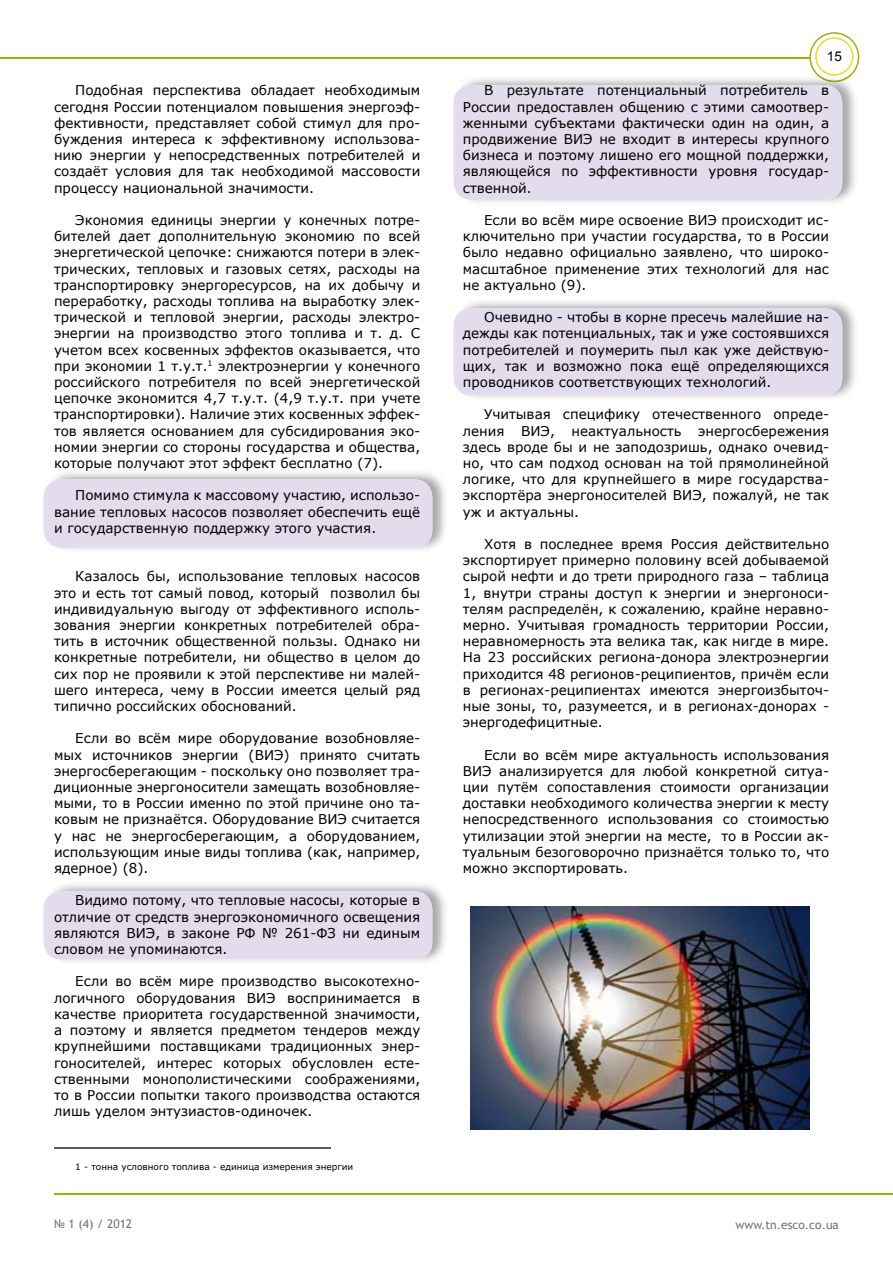
<style>
.page{position:relative;width:893px;height:1263px;background:#fff}
.page>*{position:absolute;margin:0;border:0;box-sizing:border-box;transform-origin:0 0}
.t1{font:13.5px/16.2px "Verdana";color:#000;text-align:justify}
.t2{font:13.5px "Arial";color:#000}
.t3{font:12px "Trebuchet MS";color:#727375}
.t4{font:9px "Verdana";color:#000}
</style>
<div class="page">
<hr style="left:0;top:57px;width:809px;height:1px;background:#9daf13">
<hr style="left:54px;top:1193px;width:839px;height:2px;background:#9daf13">
<img style="left:465px;top:301px;width:390px;height:97px">
<div style="left:454px;top:308px;width:388px;height:87px;background:#e2dcec"></div>
<svg style="left:454px;top:32px;width:405px;height:168px"></svg>
<img style="left:54px;top:884px;width:391px;height:78px">
<div style="left:44px;top:891px;width:388px;height:68px;background:#e2dcec"></div>
<img style="left:54px;top:472px;width:391px;height:78px">
<div style="left:44px;top:479px;width:388px;height:69px;background:#e2dcec"></div>
<hr style="left:54px;top:1147px;width:276px;height:1px;background:#5d5d5f">
<img style="left:470px;top:907px;width:339px;height:222px">
<p class="t1" style="left:54px;top:82px;width:368px;text-indent:21px">Подобная перспектива обладает необходимым сегодня России потенциалом повышения энергоэф&shy;фективности, представляет собой стимул для про&shy;буждения интереса к эффективному использова&shy;нию энергии у непосредственных потребителей и создаёт условия для так необходимой массовости процессу национальной значимости.</p>
<p class="t1" style="left:54px;top:212px;width:368px;text-indent:21px">Экономия единицы энергии у конечных потре&shy;бителей дает дополнительную экономию по всей энергетической цепочке: снижаются потери в элек&shy;трических, тепловых и газовых сетях, расходы на транспортировку энергоресурсов, на их добычу и переработку, расходы топлива на выработку элек&shy;трической и тепловой энергии, расходы электро&shy;энергии на производство этого топлива и т. д. С учетом всех косвенных эффектов оказывается, что при экономии 1 т.у.т.<sup>1</sup> электроэнергии у конечного российского потребителя по всей энергетической цепочке экономится 4,7 т.у.т. (4,9 т.у.т. при учете транспортировки). Наличие этих косвенных эффек&shy;тов является основанием для субсидирования эко&shy;номии энергии со стороны государства и общества, которые получают этот эффект бесплатно (7).</p>
<p class="t1" style="left:54px;top:487px;width:368px;text-indent:21px">Помимо стимула к массовому участию, использо&shy;вание тепловых насосов позволяет обеспечить ещё и государственную поддержку этого участия.</p>
<p class="t1" style="left:54px;top:568px;width:368px;text-indent:21px">Казалось бы, использование тепловых насосов это и есть тот самый повод, который позволил бы индивидуальную выгоду от эффективного исполь&shy;зования энергии конкретных потребителей обра&shy;тить в источник общественной пользы. Однако ни конкретные потребители, ни общество в целом до сих пор не проявили к этой перспективе ни малей&shy;шего интереса, чему в России имеется целый ряд типично российских обоснований.</p>
<p class="t1" style="left:54px;top:730px;width:368px;text-indent:21px">Если во всём мире оборудование возобновляе&shy;мых источников энергии (ВИЭ) принято считать энергосберегающим - поскольку оно позволяет тра&shy;диционные энергоносители замещать возобновляе&shy;мыми, то в России именно по этой причине оно та&shy;ковым не признаётся. Оборудование ВИЭ считается у нас не энергосберегающим, а оборудованием, использующим иные виды топлива (как, например, ядерное) (8).</p>
<p class="t1" style="left:54px;top:892px;width:368px;text-indent:21px">Видимо потому, что тепловые насосы, которые в отличие от средств энергоэкономичного освещения являются ВИЭ, в законе РФ № 261-ФЗ ни единым словом не упоминаются.</p>
<p class="t1" style="left:54px;top:973px;width:368px;text-indent:21px">Если во всём мире производство высокотехно&shy;логичного оборудования ВИЭ воспринимается в качестве приоритета государственной значимости, а поэтому и является предметом тендеров между крупнейшими поставщиками традиционных энер&shy;гоносителей, интерес которых обусловлен есте&shy;ственными монополистическими соображениями, то в России попытки такого производства остаются лишь уделом энтузиастов-одиночек.</p>
<p class="t4" style="left:75px;top:1161px;width:280px">1 - тонна условного топлива - единица измерения энергии</p>
<p class="t2" style="left:827px;top:47px;width:17px">15</p>
<p class="t1" style="left:463px;top:82px;width:368px;text-indent:21px">В результате потенциальный потребитель в России предоставлен общению с этими самоотвер&shy;женными субъектами фактически один на один, а продвижение ВИЭ не входит в интересы крупного бизнеса и поэтому лишено его мощной поддержки, являющейся по эффективности уровня государ&shy;ственной.</p>
<p class="t1" style="left:463px;top:212px;width:368px;text-indent:21px">Если во всём мире освоение ВИЭ происходит ис&shy;ключительно при участии государства, то в России было недавно официально заявлено, что широко&shy;масштабное применение этих технологий для нас не актуально (9).</p>
<p class="t1" style="left:463px;top:309px;width:368px;text-indent:21px">Очевидно - чтобы в корне пресечь малейшие на&shy;дежды как потенциальных, так и уже состоявшихся потребителей и поумерить пыл как уже действую&shy;щих, так и возможно пока ещё определяющихся проводников соответствующих технологий.</p>
<p class="t1" style="left:463px;top:406px;width:368px;text-indent:21px">Учитывая специфику отечественного опреде&shy;ления ВИЭ, неактуальность энергосбережения здесь вроде бы и не заподозришь, однако очевид&shy;но, что сам подход основан на той прямолинейной логике, что для крупнейшего в мире государства&shy;экспортёра энергоносителей ВИЭ, пожалуй, не так уж и актуальны.</p>
<p class="t1" style="left:463px;top:536px;width:368px;text-indent:21px">Хотя в последнее время Россия действительно экспортирует примерно половину всей добываемой сырой нефти и до трети природного газа – таблица 1, внутри страны доступ к энергии и энергоноси&shy;телям распределён, к сожалению, крайне неравно&shy;мерно. Учитывая громадность территории России, неравномерность эта велика так, как нигде в мире.<br>На 23 российских региона-донора электроэнергии приходится 48 регионов-реципиентов, причём если в регионах-реципиентах имеются энергоизбыточ&shy;ные зоны, то, разумеется, и в регионах-донорах - энергодефицитные.</p>
<p class="t1" style="left:463px;top:746px;width:368px;text-indent:21px">Если во всём мире актуальность использования ВИЭ анализируется для любой конкретной ситуа&shy;ции путём сопоставления стоимости организации доставки необходимого количества энергии к месту непосредственного использования со стоимостью утилизации этой энергии на месте, то в России ак&shy;туальным безоговорочно признаётся только то, что можно экспортировать.</p>
<p class="t3" style="left:54px;top:1217px;width:80px">№ 1 (4) / 2012</p>
<p class="t3" style="left:735px;top:1217px;width:105px">www.tn.esco.co.ua</p>
</div>
